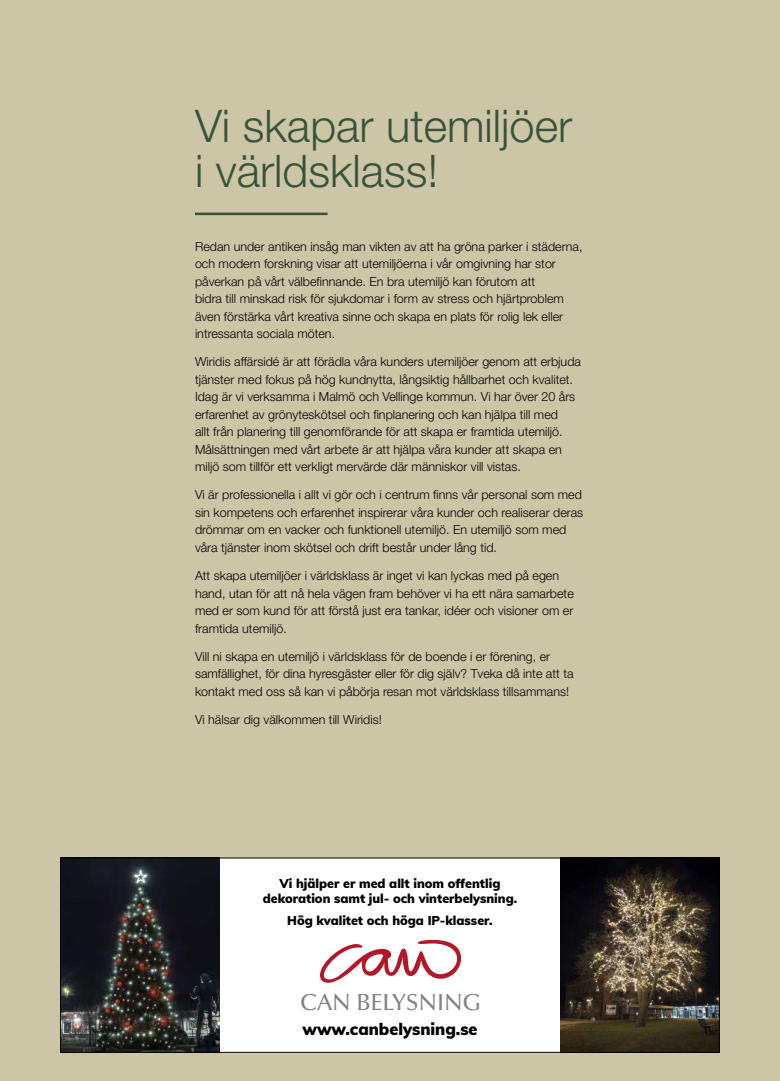
<style>
.page{position:relative;width:780px;height:1081px;background:#ccc6a7}
.page>*{position:absolute;margin:0;border:0;box-sizing:border-box;transform-origin:0 0}
.t1{font:300 45px/45px "Helvetica Neue LT Std";color:#38533a}
.t2{font:500 23.25px "Optima LT Std";color:#858280}
.t3{font:900 16.25px "Muli";color:#000}
.t4{font:300 12.5px/17.5px "Helvetica Neue LT Std";color:#000}
.t5{font:900 12.5px/15px "Muli";color:#000;text-align:center}
</style>
<div class="page">
<hr style="left:195px;top:213px;width:132px;height:2px;background:#38533a">
<div style="left:60px;top:857px;width:659px;height:195px;background:#fff"></div>
<img style="left:62px;top:859px;width:158px;height:191px">
<img style="left:560px;top:859px;width:157px;height:191px">
<svg style="left:320px;top:940px;width:141px;height:43px"></svg>
<div style="left:60px;top:857px;width:659px;height:195px;border:1px solid #000"></div>
<h1 class="t1" style="left:195px;top:103px;width:379px">Vi skapar utemiljöer i världsklass!</h1>
<p class="t4" style="left:195px;top:237px;width:389px">Redan under antiken insåg man vikten av att ha gröna parker i städerna, och modern forskning visar att utemiljöerna i vår omgivning har stor påverkan på vårt välbefinnande. En bra utemiljö kan förutom att<br>bidra till minskad risk för sjukdomar i form av stress och hjärtproblem även förstärka vårt kreativa sinne och skapa en plats för rolig lek eller intressanta sociala möten.</p>
<p class="t4" style="left:195px;top:353px;width:387px">Wiridis affärsidé är att förädla våra kunders utemiljöer genom att erbjuda tjänster med fokus på hög kundnytta, långsiktig hållbarhet och kvalitet.<br>Idag är vi verksamma i Malmö och Vellinge kommun. Vi har över 20 års erfarenhet av grönyteskötsel och finplanering och kan hjälpa till med<br>allt från planering till genomförande för att skapa er framtida utemiljö.<br>Målsättningen med vårt arbete är att hjälpa våra kunder att skapa en miljö som tillför ett verkligt mervärde där människor vill vistas.</p>
<p class="t4" style="left:195px;top:486px;width:390px">Vi är professionella i allt vi gör och i centrum finns vår personal som med sin kompetens och erfarenhet inspirerar våra kunder och realiserar deras drömmar om en vacker och funktionell utemiljö. En utemiljö som med våra tjänster inom skötsel och drift består under lång tid.</p>
<p class="t4" style="left:195px;top:566px;width:380px">Att skapa utemiljöer i världsklass är inget vi kan lyckas med på egen hand, utan för att nå hela vägen fram behöver vi ha ett nära samarbete med er som kund för att förstå just era tankar, idéer och visioner om er framtida utemiljö.</p>
<p class="t4" style="left:195px;top:647px;width:380px">Vill ni skapa en utemiljö i världsklass för de boende i er förening, er samfällighet, för dina hyresgäster eller för dig själv? Tveka då inte att ta kontakt med oss så kan vi påbörja resan mot världsklass tillsammans!</p>
<p class="t4" style="left:195px;top:710px;width:188px">Vi hälsar dig välkommen till Wiridis!</p>
<p class="t5" style="left:263px;top:875px;width:256px">Vi hjälper er med allt inom offentlig dekoration samt jul- och vinterbelysning.</p>
<p class="t5" style="left:287px;top:912px;width:207px">Hög kvalitet och höga IP-klasser.</p>
<h2 class="t2" style="left:300px;top:989px;width:182px">CAN BELYSNING</h2>
<h3 class="t3" style="left:302px;top:1017px;width:177px">www.canbelysning.se</h3>
</div>
